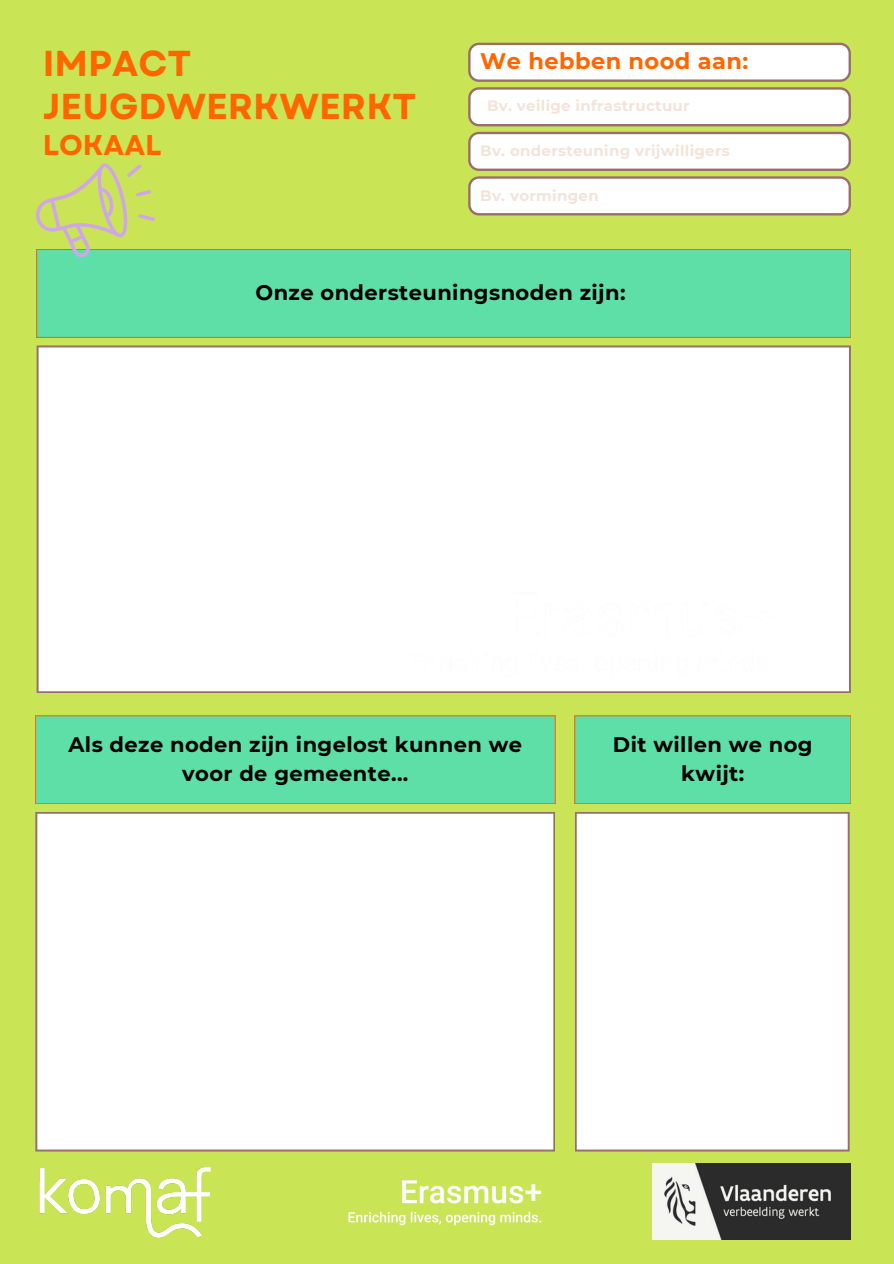
<style>
.page{position:relative;width:894px;height:1264px;background:#fff}
.page>*{position:absolute;margin:0;border:0;box-sizing:border-box;transform-origin:0 0}
.t1{font:700 36px/42.8px "Garet";color:#f60}
.t2{font:700 28.5px "Garet";color:#f60}
.t3{font:700 22.5px "Montserrat";letter-spacing:.02em;color:#f60}
.t4{font:700 21px/29.2px "Montserrat";letter-spacing:.02em;color:#000;text-align:center}
.t5{font:700 15px "Montserrat";letter-spacing:.02em;color:#f4e3d9}
</style>
<div class="page">
<div style="left:0;top:0;width:893px;height:1263px;background:#c9e556"></div>
<svg style="left:468px;top:43px;width:382px;height:83px;background:#efece2"></svg>
<svg style="left:468px;top:132px;width:382px;height:83px;background:#efece2"></svg>
<div style="left:37px;top:249px;width:813px;height:88px;background:#5edfa8"></div>
<div style="left:37px;top:249px;width:813px;height:88px;border:1px solid #f60"></div>
<svg style="left:36px;top:163px;width:119px;height:94px"></svg>
<div style="left:37px;top:345px;width:813px;height:348px;background:#fff"></div>
<div style="left:35px;top:715px;width:520px;height:88px;background:#5edfa8"></div>
<div style="left:35px;top:715px;width:520px;height:88px;border:1px solid #f60"></div>
<div style="left:35px;top:812px;width:520px;height:339px;background:#fff"></div>
<div style="left:575px;top:812px;width:274px;height:339px;background:#fff"></div>
<div style="left:574px;top:715px;width:276px;height:88px;background:#5edfa8"></div>
<div style="left:574px;top:715px;width:276px;height:88px;border:1px solid #f60"></div>
<img style="left:652px;top:1163px;width:198px;height:76px">
<div style="left:112px;top:562px;width:669px;height:131px;background:#fff"></div>
<img style="left:348px;top:1180px;width:194px;height:46px">
<img style="left:35px;top:1151px;width:191px;height:87px">
<h1 class="t1" style="left:43px;top:42px;width:375px">IMPACT<br>JEUGDWERKWERKT</h1>
<h1 class="t2" style="left:43px;top:124px;width:120px">LOKAAL</h1>
<h2 class="t3" style="left:480px;top:47px;width:269px">We hebben nood aan:</h2>
<p class="t5" style="left:487px;top:97px;width:204px">Bv. veilige infrastructuur</p>
<p class="t5" style="left:480px;top:141px;width:251px">Bv. ondersteuning vrijwilligers</p>
<p class="t5" style="left:480px;top:186px;width:120px">Bv. vormingen</p>
<p class="t4" style="left:255px;top:278px;width:371px">Onze ondersteuningsnoden zijn:</p>
<p class="t4" style="left:68px;top:729px;width:455px">Als deze noden zijn ingelost kunnen we voor de gemeente...</p>
<h2 class="t4" style="left:612px;top:729px;width:201px">Dit willen we nog kwijt:</h2>
</div>
